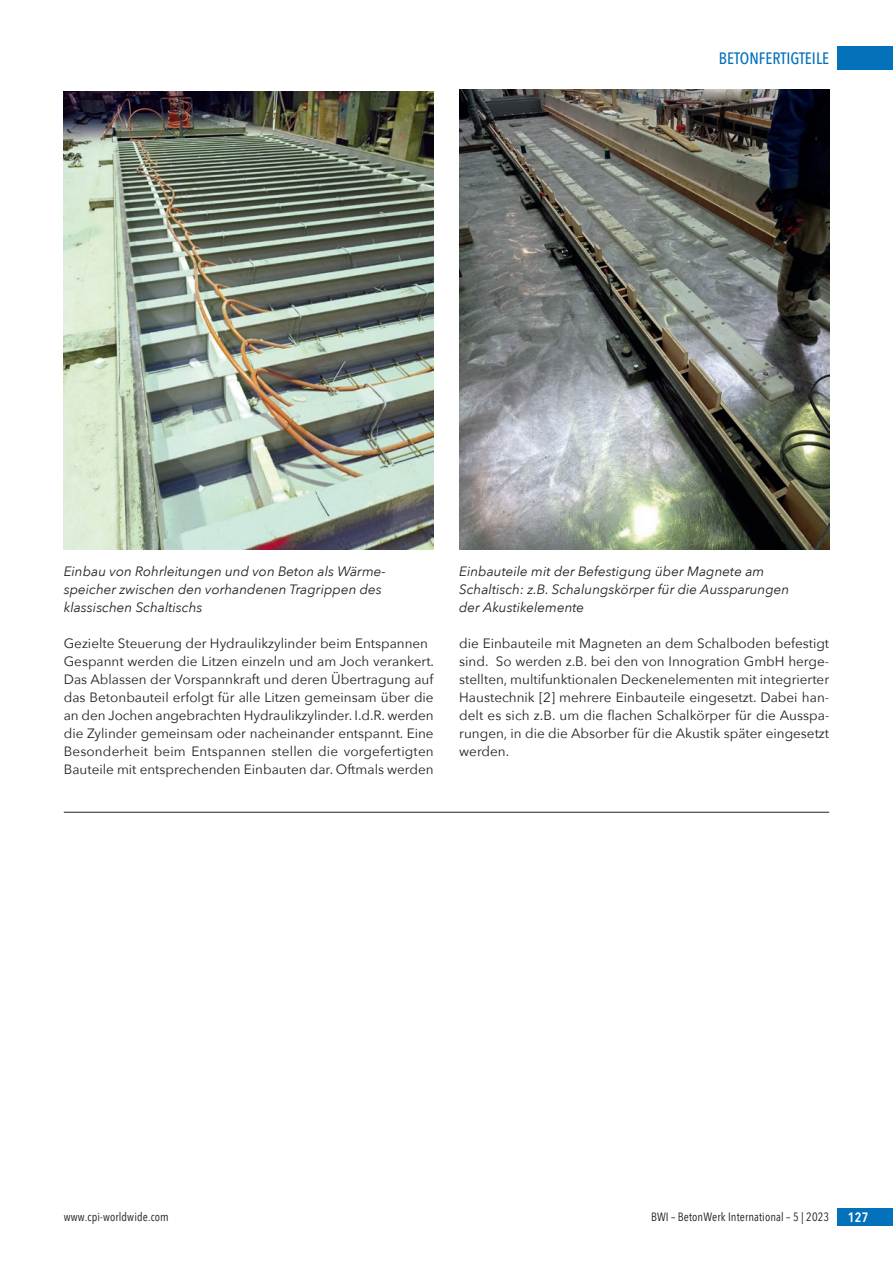
<style>
.page{position:relative;width:893px;height:1263px;background:#fff}
.page>*{position:absolute;margin:0;border:0;box-sizing:border-box;transform-origin:0 0}
.t1{font:500 16.5px "Avenir Next Condensed";color:#0372bb}
.t2{font:13.5px/18px "Avenir Next";color:#231f20}
.t3{font:italic 13.5px/18px "Avenir Next";color:#231f20}
.t4{font:600 13.5px "Avenir Next Condensed";color:#fff}
.t5{font:12px "Avenir Next Condensed";letter-spacing:.01em;color:#231f20}
</style>
<div class="page">
<div style="left:838px;top:47px;width:55px;height:23px;background:#0372bb"></div>
<div style="left:838px;top:1208px;width:55px;height:18px;background:#0372bb"></div>
<img style="left:64px;top:91px;width:370px;height:458px">
<img style="left:459px;top:90px;width:370px;height:460px">
<hr style="left:64px;top:812px;width:765px;height:1px;background:#231f20">
<p class="t1" style="left:719px;top:49px;width:112px">BETONFERTIGTEILE</p>
<p class="t3" style="left:64px;top:562px;width:323px">Einbau von Rohrleitungen und von Beton als Wärme&shy;speicher zwischen den vorhandenen Tragrippen des klassischen Schaltischs</p>
<p class="t3" style="left:459px;top:562px;width:332px">Einbauteile mit der Befestigung über Magnete am<br>Schaltisch: z.B. Schalungskörper für die Aussparungen der Akustikelemente</p>
<p class="t2" style="left:64px;top:634px;width:372px">Gezielte Steuerung der Hydraulikzylinder beim Entspannen Gespannt werden die Litzen einzeln und am Joch verankert.<br>Das Ablassen der Vorspannkraft und deren Übertragung auf das Betonbauteil erfolgt für alle Litzen gemeinsam über die an den Jochen angebrachten Hydraulikzylinder. I.d.R. werden die Zylinder gemeinsam oder nacheinander entspannt. Eine Besonderheit beim Entspannen stellen die vorgefertigten Bauteile mit entsprechenden Einbauten dar. Oftmals werden</p>
<p class="t2" style="left:459px;top:634px;width:372px;text-align:justify">die Einbauteile mit Magneten an dem Schalboden befestigt sind. So werden z.B. bei den von Innogration GmbH herge&shy;stellten, multifunktionalen Deckenelementen mit integrierter Haustechnik [2] mehrere Einbauteile eingesetzt. Dabei han&shy;delt es sich z.B. um die flachen Schalkörper für die Ausspa&shy;rungen, in die die Absorber für die Akustik später eingesetzt werden.</p>
<p class="t5" style="left:64px;top:1207px;width:107px">www.cpi-worldwide.com</p>
<p class="t5" style="left:651px;top:1207px;width:180px">BWI – BetonWerk International – 5 | 2023</p>
<p class="t4" style="left:848px;top:1206px;width:22px">127</p>
</div>
